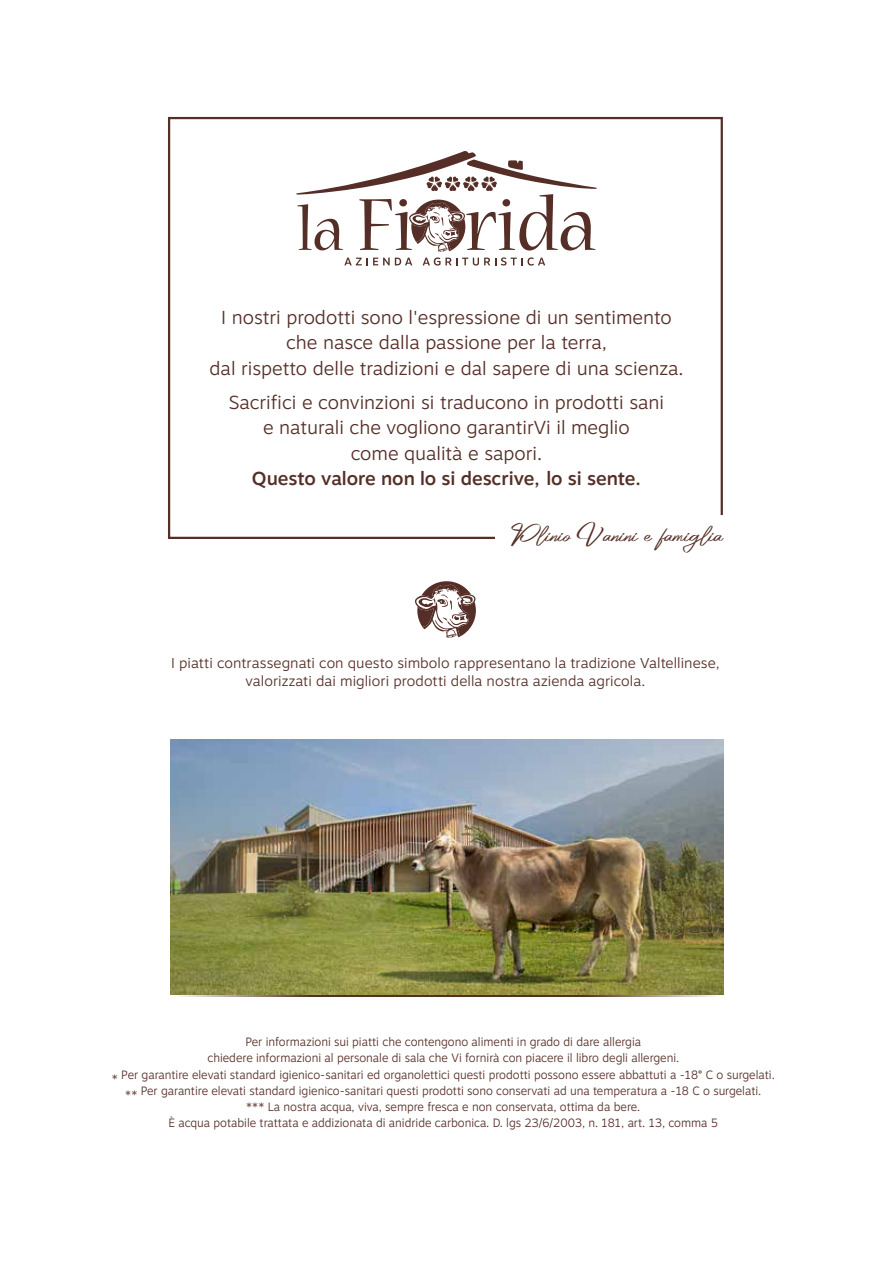
<style>
.page{position:relative;width:893px;height:1263px;background:#fff}
.page>*{position:absolute;margin:0;border:0;box-sizing:border-box;transform-origin:0 0}
.t1{font:24px "Platinum Signature";color:#552f27}
.t2{font:300 18.75px/25.5px "Motiva Sans";color:#552f27;text-align:center}
.t3{font:500 18.75px "Motiva Sans";color:#552f27}
.t4{font:300 14.25px/18px "Motiva Sans";letter-spacing:.005em;color:#552f27;text-align:center}
.t5{font:300 12px/16.2px "Motiva Sans";color:#552f27;text-align:center;scale:.95 1}
</style>
<div class="page">
<svg style="left:296px;top:151px;width:301px;height:115px"></svg>
<div style="left:168px;top:117px;width:555px;height:422px;border:2px solid #552f27"></div>
<div style="left:495px;top:515px;width:229px;height:40px;background:#fff"></div>
<svg style="left:415px;top:581px;width:61px;height:57px"></svg>
<hr style="left:170px;top:995px;width:369px;height:2px;background:#552f27">
<hr style="left:354px;top:995px;width:369px;height:2px;background:#552f27">
<img style="left:170px;top:739px;width:554px;height:256px">
<h2 class="t2" style="left:209px;top:304px;width:475px">I nostri prodotti sono l'espressione di un sentimento che nasce dalla passione per la terra,<br>dal rispetto delle tradizioni e dal sapere di una scienza.</h2>
<h2 class="t2" style="left:229px;top:389px;width:437px">Sacrifici e convinzioni si traducono in prodotti sani e naturali che vogliono garantirVi il meglio<br>come qualità e sapori.</h2>
<h2 class="t3" style="left:252px;top:465px;width:390px">Questo valore non lo si descrive, lo si sente.</h2>
<h1 class="t1" style="left:511px;top:520px;width:213px">Plinio Vanini e famiglia</h1>
<p class="t4" style="left:171px;top:653px;width:550px">I piatti contrassegnati con questo simbolo rappresentano la tradizione Valtellinese, valorizzati dai migliori prodotti della nostra azienda agricola.</p>
<p class="t5" style="left:112px;top:1033px;width:699px">Per informazioni sui piatti che contengono alimenti in grado di dare allergia<br>chiedere informazioni al personale di sala che Vi fornirà con piacere il libro degli allergeni.<br>* Per garantire elevati standard igienico-sanitari ed organolettici questi prodotti possono essere abbattuti a -18° C o surgelati. ** Per garantire elevati standard igienico-sanitari questi prodotti sono conservati ad una temperatura a -18 C o surgelati.<br>*** La nostra acqua, viva, sempre fresca e non conservata, ottima da bere.<br>È acqua potabile trattata e addizionata di anidride carbonica. D. lgs 23/6/2003, n. 181, art. 13, comma 5</p>
</div>
